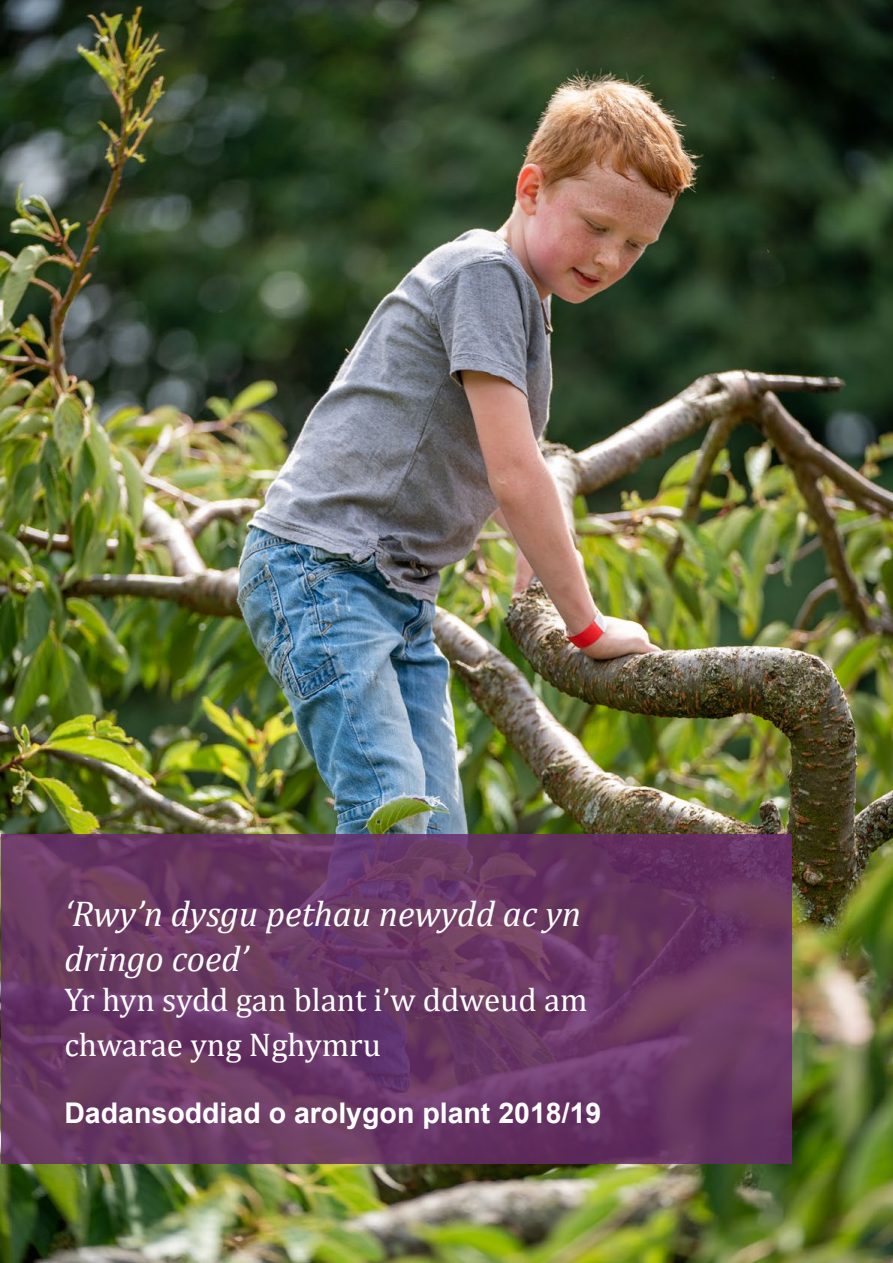
<style>
.page{position:relative;width:893px;height:1263px;background:#fff}
.page>*{position:absolute;margin:0;border:0;box-sizing:border-box;transform-origin:0 0}
.t1{font:italic 36px/45px "Cambria";color:#fff}
.t2{font:33px/45px "Cambria";color:#fff}
.t3{font:700 28.5px "Arial";color:#fff}
</style>
<div class="page">
<img style="left:1px;top:0;width:892px;height:1263px">
<svg style="left:1px;top:834px;width:790px;height:329px;background:#693863"></svg>
<p class="t1" style="left:64px;top:890px;width:518px">‘Rwy’n dysgu pethau newydd ac yn dringo coed’</p>
<p class="t2" style="left:64px;top:977px;width:525px">Yr hyn sydd gan blant i’w ddweud am chwarae yng Nghymru</p>
<p class="t3" style="left:64px;top:1094px;width:538px">Dadansoddiad o arolygon plant 2018/19</p>
</div>
